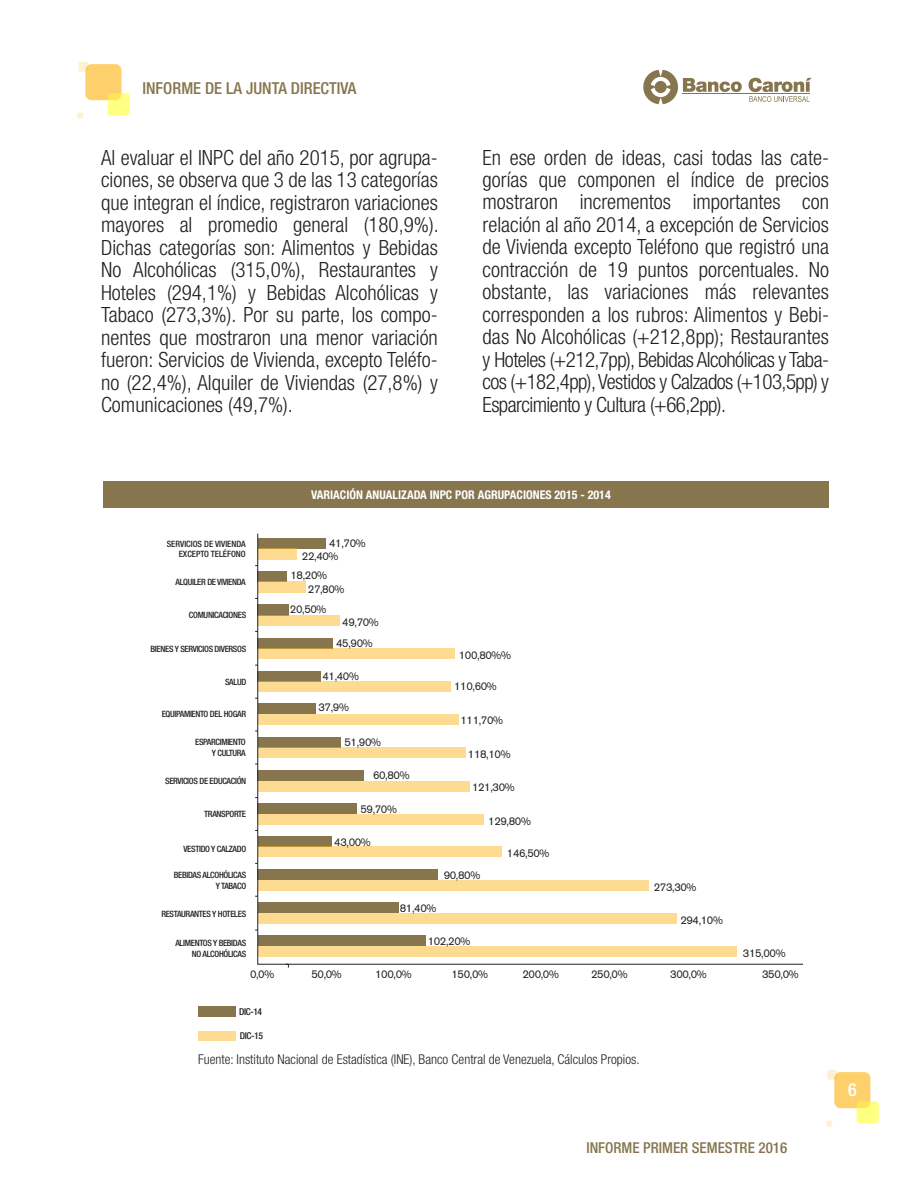
<style>
.page{position:relative;width:918px;height:1188px;background:#fff}
.page>*{position:absolute;margin:0;border:0;box-sizing:border-box;transform-origin:0 0}
.t1{font:300 condensed 21px/22.5px "Helvetica Neue LT Pro";letter-spacing:-.025em;color:#231f20;text-align:justify}
.t2{font:500 condensed 18px "Helvetica Neue LT Pro";color:#fff}
.t3{font:500 condensed 16.5px "Helvetica Neue LT Pro";color:#86754d}
.t4{font:500 condensed 15px "Helvetica Neue LT Pro";color:#86754d}
.t5{font:300 condensed 13.5px "Helvetica Neue LT Pro";color:#231f20}
.t6{font:700 condensed 12px "Helvetica Neue LT Pro";color:#fff}
.t7{font:11.25px/13.2px "Akzidenz Grotesk BQ";letter-spacing:-.035em;color:#231f20}
.t8{font:500 condensed 9.45px "Helvetica Neue LT Pro";color:#231f20}
.t9{font:500 condensed 8.7px/11.2px "Helvetica Neue LT Pro";letter-spacing:-.035em;color:#231f20;text-align:right}
.t10{font:500 condensed 8.7px/9.9px "Helvetica Neue LT Pro";color:#231f20;text-align:right}
</style>
<div class="page">
<div style="left:198px;top:1007px;width:38px;height:10px;background:#86754d"></div>
<div style="left:198px;top:1032px;width:38px;height:9px;background:#fddb90"></div>
<svg style="left:257px;top:533px;width:546px;height:432px"></svg>
<div style="left:103px;top:481px;width:726px;height:27px;background:#86754d"></div>
<div style="left:834px;top:1072px;width:36px;height:36px;background:#fdd06c;border-radius:6px"></div>
<svg style="left:857px;top:1101px;width:22px;height:23px"></svg>
<svg style="left:827px;top:1070px;width:10px;height:10px"></svg>
<svg style="left:826px;top:1121px;width:6px;height:6px"></svg>
<svg style="left:749px;top:78px;width:63px;height:24px"></svg>
<hr style="left:683px;top:93px;width:127px;height:1px;background:#86754d">
<svg style="left:643px;top:70px;width:99px;height:34px"></svg>
<div style="left:85px;top:64px;width:36px;height:36px;background:#fdd06c;border-radius:6px"></div>
<svg style="left:108px;top:93px;width:22px;height:23px"></svg>
<svg style="left:78px;top:62px;width:10px;height:10px"></svg>
<svg style="left:77px;top:113px;width:6px;height:6px"></svg>
<p class="t3" style="left:143px;top:78px;width:215px">INFORME DE LA JUNTA DIRECTIVA</p>
<p class="t1" style="left:101px;top:146px;width:339px">Al evaluar el INPC del año 2015, por agrupa&shy;ciones, se observa que 3 de las 13 categorías que integran el índice, registraron variaciones mayores al promedio general (180,9%).<br>Dichas categorías son: Alimentos y Bebidas No Alcohólicas (315,0%), Restaurantes y Hoteles (294,1%) y Bebidas Alcohólicas y Tabaco (273,3%). Por su parte, los compo&shy;nentes que mostraron una menor variación fueron: Servicios de Vivienda, excepto Teléfo&shy;no (22,4%), Alquiler de Viviendas (27,8%) y Comunicaciones (49,7%).</p>
<p class="t1" style="left:483px;top:146px;width:348px">En ese orden de ideas, casi todas las cate&shy;gorías que componen el índice de precios mostraron incrementos importantes con relación al año 2014, a excepción de Servicios de Vivienda excepto Teléfono que registró una contracción de 19 puntos porcentuales. No obstante, las variaciones más relevantes corresponden a los rubros: Alimentos y Bebi&shy;das No Alcohólicas (+212,8pp); Restaurantes y Hoteles (+212,7pp), Bebidas Alcohólicas y Taba&shy;cos (+182,4pp), Vestidos y Calzados (+103,5pp) y Esparcimiento y Cultura (+66,2pp).</p>
<p class="t6" style="left:311px;top:488px;width:301px">VARIACIÓN ANUALIZADA INPC POR AGRUPACIONES 2015 - 2014</p>
<p class="t10" style="left:167px;top:539px;width:81px">SERVICIOS DE VIVIENDA<br>EXCEPTO TELÉFONO</p>
<p class="t7" style="left:302px;top:536px;width:65px;text-indent:27px">41,70%<br>22,40%</p>
<p class="t9" style="left:175px;top:576px;width:72px">ALQUILER DE VIVIENDA</p>
<p class="t7" style="left:308px;top:568px;width:38px;line-height:14px;text-indent:-17px">18,20%<br>27,80%</p>
<p class="t9" style="left:189px;top:609px;width:59px">COMUNICACIONES</p>
<p class="t7" style="left:290px;top:603px;width:38px">20,50%</p>
<p class="t7" style="left:342px;top:615px;width:38px">49,70%</p>
<p class="t9" style="left:151px;top:644px;width:97px">BIENES Y SERVICIOS DIVERSOS</p>
<p class="t9" style="left:225px;top:676px;width:23px">SALUD</p>
<p class="t7" style="left:336px;top:636px;width:38px">45,90%</p>
<p class="t7" style="left:322px;top:669px;width:38px">41,40%</p>
<p class="t7" style="left:459px;top:648px;width:54px">100,80%%</p>
<p class="t7" style="left:454px;top:680px;width:44px">110,60%</p>
<p class="t9" style="left:162px;top:709px;width:86px">EQUIPAMIENTO DEL HOGAR</p>
<p class="t7" style="left:318px;top:701px;width:32px">37,9%</p>
<p class="t7" style="left:460px;top:714px;width:44px">111,70%</p>
<p class="t9" style="left:195px;top:736px;width:52px">ESPARCIMIENTO<br>Y CULTURA</p>
<p class="t7" style="left:345px;top:736px;width:38px">51,90%</p>
<p class="t7" style="left:468px;top:748px;width:44px">118,10%</p>
<p class="t9" style="left:165px;top:775px;width:83px">SERVICIOS DE EDUCACIÓN</p>
<p class="t7" style="left:373px;top:769px;width:38px">60,80%</p>
<p class="t7" style="left:472px;top:780px;width:44px">121,30%</p>
<p class="t9" style="left:204px;top:808px;width:43px">TRANSPORTE</p>
<p class="t7" style="left:360px;top:802px;width:38px">59,70%</p>
<p class="t7" style="left:488px;top:814px;width:44px">129,80%</p>
<p class="t9" style="left:183px;top:843px;width:64px">VESTIDO Y CALZADO</p>
<p class="t7" style="left:334px;top:835px;width:38px">43,00%</p>
<p class="t7" style="left:507px;top:847px;width:44px">146,50%</p>
<p class="t9" style="left:174px;top:869px;width:74px">BEBIDAS ALCOHÓLICAS<br>Y TABACO</p>
<p class="t7" style="left:444px;top:868px;width:38px">90,80%</p>
<p class="t7" style="left:654px;top:880px;width:44px">273,30%</p>
<p class="t9" style="left:161px;top:909px;width:86px">RESTAURANTES Y HOTELES</p>
<p class="t7" style="left:400px;top:902px;width:38px">81,40%</p>
<p class="t7" style="left:680px;top:913px;width:44px">294,10%</p>
<p class="t9" style="left:175px;top:937px;width:72px">ALIMENTOS Y BEBIDAS<br>NO ALCOHÓLICAS</p>
<p class="t7" style="left:428px;top:934px;width:44px">102,20%</p>
<p class="t7" style="left:743px;top:946px;width:44px">315,00%</p>
<p class="t7" style="left:250px;top:968px;width:26px">0,0%</p>
<p class="t7" style="left:311px;top:968px;width:32px">50,0%</p>
<p class="t7" style="left:375px;top:968px;width:38px">100,0%</p>
<p class="t7" style="left:451px;top:968px;width:38px">150,0%</p>
<p class="t7" style="left:522px;top:968px;width:38px">200,0%</p>
<p class="t7" style="left:591px;top:968px;width:38px">250,0%</p>
<p class="t7" style="left:670px;top:968px;width:38px">300,0%</p>
<p class="t7" style="left:762px;top:968px;width:38px">350,0%</p>
<p class="t8" style="left:239px;top:1006px;width:25px">DIC-14</p>
<p class="t8" style="left:240px;top:1030px;width:25px;rotate:1deg">DIC-15</p>
<p class="t5" style="left:198px;top:1052px;width:443px">Fuente: Instituto Nacional de Estadística (INE), Banco Central de Venezuela, Cálculos Propios.</p>
<p class="t4" style="left:586px;top:1139px;width:202px">INFORME PRIMER SEMESTRE 2016</p>
<p class="t2" style="left:848px;top:1079px;width:10px">6</p>
</div>
